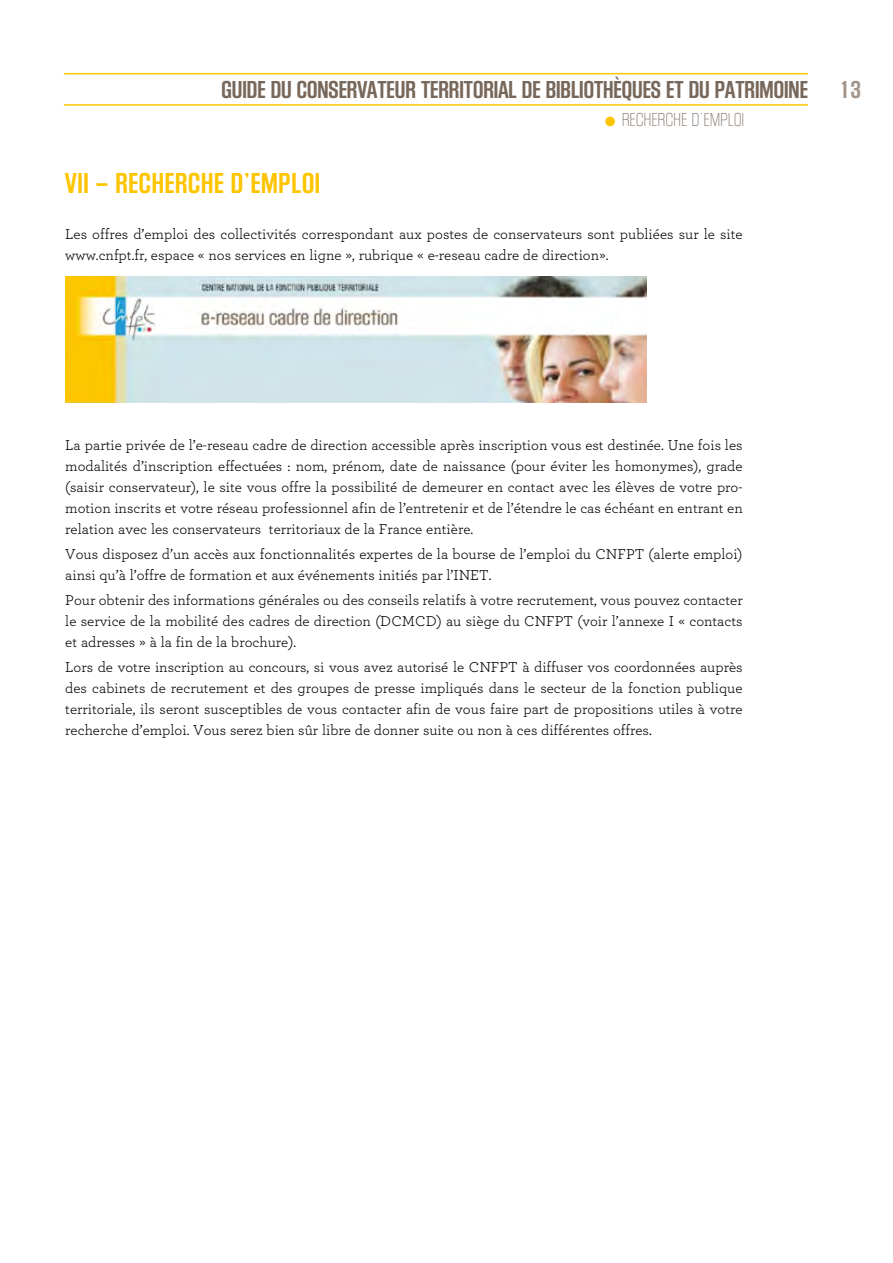
<style>
.page{position:relative;width:893px;height:1263px;background:#fff}
.page>*{position:absolute;margin:0;border:0;box-sizing:border-box;transform-origin:0 0}
.t1{font:30px "Block Gothic Bold Cond";letter-spacing:.025em;color:#fdc500}
.t2{font:25.5px "Block Gothic Bold Cond";color:#78685b}
.t3{font:25.5px "Block Gothic Bold Cond";color:#a29489}
.t4{font:19.5px "Block Gothic Ex Light Cond";letter-spacing:.025em;color:#78685b;scale:.9 1}
.t5{font:15px/21px "Archer Book LF";color:#000}
</style>
<div class="page">
<hr style="left:64px;top:73px;width:744px;height:1px;background:#fdc500">
<hr style="left:64px;top:104px;width:744px;height:2px;background:#fdc500">
<div style="left:605px;top:116px;width:10px;height:11px;background:#fdc500;border-radius:50%"></div>
<img style="left:65px;top:276px;width:581px;height:126px">
<h2 class="t2" style="left:221px;top:76px;width:587px">GUIDE DU CONSERVATEUR TERRITORIAL DE BIBLIOTHÈQUES ET DU PATRIMOINE</h2>
<h2 class="t3" style="left:840px;top:76px;width:23px">13</h2>
<h3 class="t4" style="left:622px;top:110px;width:137px">RECHERCHE D’EMPLOI</h3>
<h1 class="t1" style="left:65px;top:167px;width:210px">VII – RECHERCHE D’EMPLO</h1>
<h1 class="t1" style="left:315px;top:167px;width:7px">I</h1>
<p class="t5" style="left:65px;top:223px;width:679px">Les offres d’emploi des collectivités correspondant aux postes de conservateurs sont publiées sur le site www.cnfpt.fr, espace « nos services en ligne », rubrique « e-reseau cadre de direction».</p>
<p class="t5" style="left:65px;top:434px;width:679px;text-align:justify">La partie privée de l’e-reseau cadre de direction accessible après inscription vous est destinée. Une fois les modalités d’inscription effectuées : nom, prénom, date de naissance (pour éviter les homonymes), grade (saisir conservateur), le site vous offre la possibilité de demeurer en contact avec les élèves de votre pro&shy;motion inscrits et votre réseau professionnel afin de l’entretenir et de l’étendre le cas échéant en entrant en relation avec les conservateurs territoriaux de la France entière.</p>
<p class="t5" style="left:65px;top:543px;width:541px">Vous disposez d’un accès aux fonctionnalités expertes de la bourse de l’emploi du CNFPT</p>
<p class="t5" style="left:649px;top:543px;width:95px">(alerte emploi)</p>
<p class="t5" style="left:65px;top:562px;width:679px;line-height:25.2px">ainsi qu’à l’offre de formation et aux événements initiés par l’INET.<br>Pour obtenir des informations générales ou des conseils relatifs à votre recrutement, vous pouvez contacter</p>
<p class="t5" style="left:65px;top:610px;width:470px">le service de la mobilité des cadres de direction (DC MCD) au siège du CNFPT</p>
<p class="t5" style="left:577px;top:610px;width:167px">(voir l’annexe I « contacts</p>
<p class="t5" style="left:65px;top:629px;width:414px;line-height:25.2px">et adresses » à la fin de la brochure).<br>Lors de votre inscription au concours, si vous avez autorisé le CNFPT</p>
<p class="t5" style="left:65px;top:656px;width:679px;text-align:justify;text-indent:457px">à diffuser vos coordonnées auprès des cabinets de recrutement et des groupes de presse impliqués dans le secteur de la fonction publique territoriale, ils seront susceptibles de vous contacter afin de vous faire part de propositions utiles à votre recherche d’emploi. Vous serez bien sûr libre de donner suite ou non à ces différentes offres.</p>
</div>
